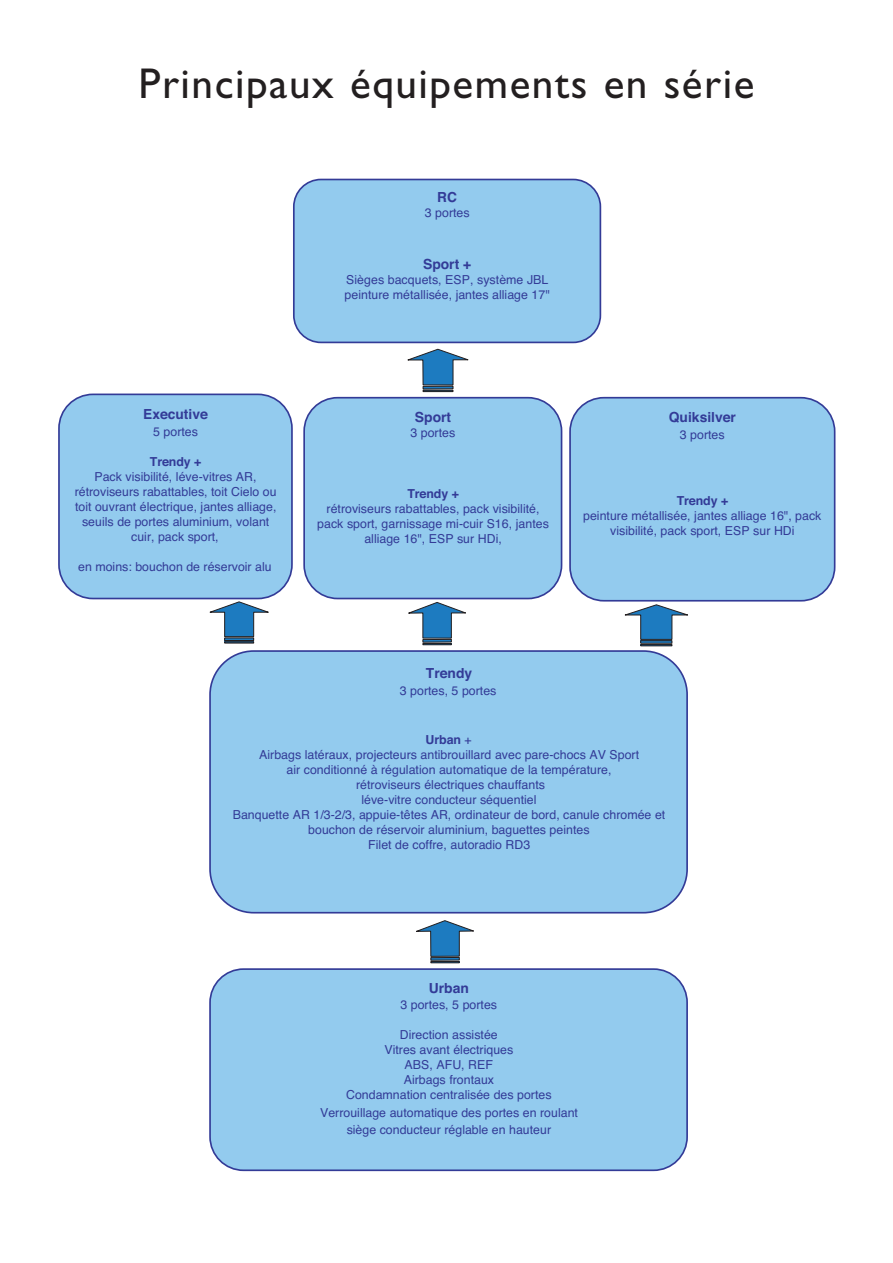
<style>
.page{position:relative;width:893px;height:1263px;background:#fff}
.page>*{position:absolute;margin:0;border:0;box-sizing:border-box;transform-origin:0 0}
.t1{font:43.2px "Gill Sans";letter-spacing:.035em;color:#231f20}
.t2{font:700 13.8px "Helvetica";color:#333b97}
.t3{font:12.45px/15px "Helvetica";color:#333b97;text-align:center}
.t4{font:700 12.45px "Helvetica";letter-spacing:-.005em;color:#333b97}
.s1{font-weight:700}
</style>
<div class="page">
<svg style="left:58px;top:393px;width:631px;height:521px"></svg>
<div style="left:570px;top:398px;width:265px;height:203px;background:#93cbee;border-radius:34px"></div>
<div style="left:569px;top:397px;width:266px;height:205px;border:2px solid #333b97;border-radius:34px"></div>
<svg style="left:416px;top:920px;width:58px;height:43px"></svg>
<div style="left:210px;top:969px;width:477px;height:201px;background:#93cbee;border-radius:33px"></div>
<div style="left:209px;top:968px;width:479px;height:203px;border:2px solid #333b97;border-radius:33px"></div>
<div style="left:294px;top:179px;width:306px;height:163px;background:#93cbee;border-radius:27px"></div>
<div style="left:293px;top:179px;width:308px;height:164px;border:2px solid #333b97;border-radius:27px"></div>
<svg style="left:624px;top:604px;width:65px;height:42px"></svg>
<svg style="left:407px;top:349px;width:62px;height:43px"></svg>
<svg style="left:408px;top:602px;width:61px;height:43px"></svg>
<div style="left:304px;top:398px;width:258px;height:200px;background:#93cbee;border-radius:33px"></div>
<div style="left:303px;top:397px;width:259px;height:202px;border:2px solid #333b97;border-radius:33px"></div>
<svg style="left:209px;top:601px;width:62px;height:43px"></svg>
<h1 class="t1" style="left:138px;top:68px;width:617px">Principaux équipements en série</h1>
<p class="t2" style="left:437px;top:192px;width:22px">RC</p>
<p class="t3" style="left:425px;top:207px;width:46px">3 portes</p>
<p class="t2" style="left:423px;top:259px;width:50px">Sport +</p>
<p class="t3" style="left:345px;top:274px;width:207px;text-align:left">Sièges bacquets, ESP, système JBL peinture métallisée, jantes alliage 17"</p>
<p class="t2" style="left:143px;top:409px;width:66px">Executive</p>
<p class="t3" style="left:153px;top:425px;width:46px">5 portes</p>
<p class="t4" style="left:150px;top:457px;width:53px">Trendy +</p>
<p class="t3" style="left:75px;top:471px;width:203px">Pack visibilité, léve-vitres AR, rétroviseurs rabattables, toit Cielo ou toit ouvrant électrique, jantes alliage, seuils de portes aluminium, volant cuir, pack sport,</p>
<p class="t3" style="left:78px;top:560px;width:195px">en moins: bouchon de réservoir alu</p>
<p class="t2" style="left:415px;top:412px;width:38px">Sport</p>
<p class="t3" style="left:410px;top:427px;width:46px">3 portes</p>
<p class="t4" style="left:407px;top:489px;width:53px">Trendy +</p>
<p class="t3" style="left:317px;top:502px;width:233px">rétroviseurs rabattables, pack visibilité, pack sport, garnissage mi-cuir S16, jantes alliage 16", ESP sur HDi,</p>
<p class="t2" style="left:669px;top:412px;width:69px">Quiksilver</p>
<p class="t3" style="left:680px;top:428px;width:46px">3 portes</p>
<p class="t4" style="left:677px;top:496px;width:53px">Trendy +</p>
<p class="t3" style="left:583px;top:510px;width:240px">peinture métallisée, jantes alliage 16", pack visibilité, pack sport, ESP sur HDi</p>
<p class="t2" style="left:426px;top:668px;width:48px">Trendy</p>
<p class="t3" style="left:400px;top:685px;width:98px">3 portes, 5 portes</p>
<p class="t3" style="left:233px;top:733px;width:434px"><span class="s1">Urban</span> +<br>Airbags latéraux, projecteurs antibrouillard avec pare-chocs AV Sport<br>air conditionné à régulation automatique de la température,<br>rétroviseurs électriques chauffants<br>léve-vitre conducteur séquentiel<br>Banquette AR 1/3-2/3, appuie-têtes AR, ordinateur de bord, canule chromée et bouchon de réservoir aluminium, baguettes peintes<br>Filet de coffre, autoradio RD3</p>
<p class="t2" style="left:429px;top:983px;width:42px">Urban</p>
<p class="t3" style="left:400px;top:998px;width:98px">3 portes, 5 portes</p>
<p class="t3" style="left:346px;top:1028px;width:207px">Direction assistée<br>Vitres avant électriques<br>ABS, AFU, REF<br>Airbags frontaux<br>Condamnation centralisée des portes</p>
<p class="t3" style="left:320px;top:1105px;width:259px;line-height:17.4px">Verrouillage automatique des portes en roulant siège conducteur réglable en hauteur</p>
</div>
